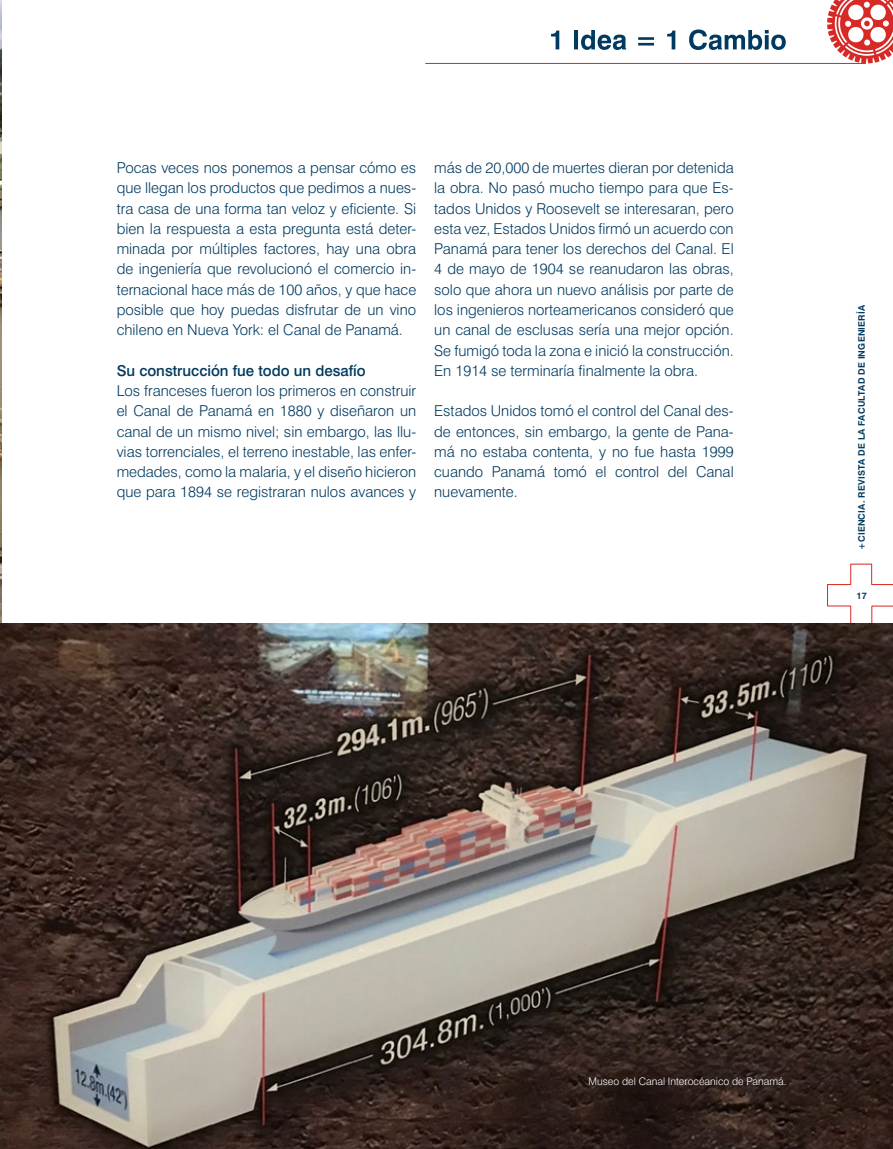
<style>
.page{position:relative;width:893px;height:1149px;background:#fff}
.page>*{position:absolute;margin:0;border:0;box-sizing:border-box;transform-origin:0 0}
.t1{font:300 15px/20.2px "Swiss 721";color:#003a60;text-align:justify}
.t2{font:500 15px "Swiss 721";color:#003a60}
.t3{font:300 10.5px "Swiss 721";color:#fff}
.t4{font:700 9.15px "Swiss 721";color:#003a60}
.t5{font:700 9px "Swiss 721";letter-spacing:.02em;color:#003a60}
</style>
<div class="page">
<svg style="left:827px;top:0;width:66px;height:63px"></svg>
<hr style="left:426px;top:63px;width:439px;height:1px;background:#d72a26">
<svg style="left:827px;top:563px;width:66px;height:60px"></svg>
<img style="left:0;top:0;width:1px;height:623px">
<svg style="left:551px;top:29px;width:235px;height:21px"></svg>
<img style="left:0;top:623px;width:893px;height:525px">
<p class="t1" style="left:117px;top:157px;width:301px">Pocas veces nos ponemos a pensar cómo es que llegan los productos que pedimos a nues&shy;tra casa de una forma tan veloz y eficiente. Si bien la respuesta a esta pregunta está deter&shy;minada por múltiples factores, hay una obra de ingeniería que revolucionó el comercio in&shy;ternacional hace más de 100 años, y que hace posible que hoy puedas disfrutar de un vino chileno en Nueva York: el Canal de Panamá.</p>
<p class="t2" style="left:117px;top:361px;width:250px">Su construcción fue todo un desafío</p>
<p class="t1" style="left:117px;top:380px;width:301px">Los franceses fueron los primeros en construir el Canal de Panamá en 1880 y diseñaron un canal de un mismo nivel; sin embargo, las llu&shy;vias torrenciales, el terreno inestable, las enfer&shy;medades, como la malaria, y el diseño hicieron que para 1894 se registraran nulos avances y</p>
<p class="t1" style="left:434px;top:157px;width:301px">más de 20,000 de muertes dieran por detenida la obra. No pasó mucho tiempo para que Es&shy;tados Unidos y Roosevelt se interesaran, pero esta vez, Estados Unidos firmó un acuerdo con Panamá para tener los derechos del Canal. El 4 de mayo de 1904 se reanudaron las obras, solo que ahora un nuevo análisis por parte de los ingenieros norteamericanos consideró que un canal de esclusas sería una mejor opción.<br>Se fumigó toda la zona e inició la construcción.<br>En 1914 se terminaría finalmente la obra.</p>
<p class="t1" style="left:434px;top:400px;width:301px">Estados Unidos tomó el control del Canal des&shy;de entonces, sin embargo, la gente de Pana&shy;má no estaba contenta, y no fue hasta 1999 cuando Panamá tomó el control del Canal nuevamente.</p>
<p class="t5" style="left:856px;top:549px;width:246px;rotate:-90deg">+CIENCIA. REVISTA DE LA FACULTAD DE INGENIERÍA</p>
<p class="t4" style="left:856px;top:590px;width:12px">17</p>
<p class="t3" style="left:589px;top:1074px;width:200px">Museo del Canal Interocéanico de Panamá.</p>
</div>
